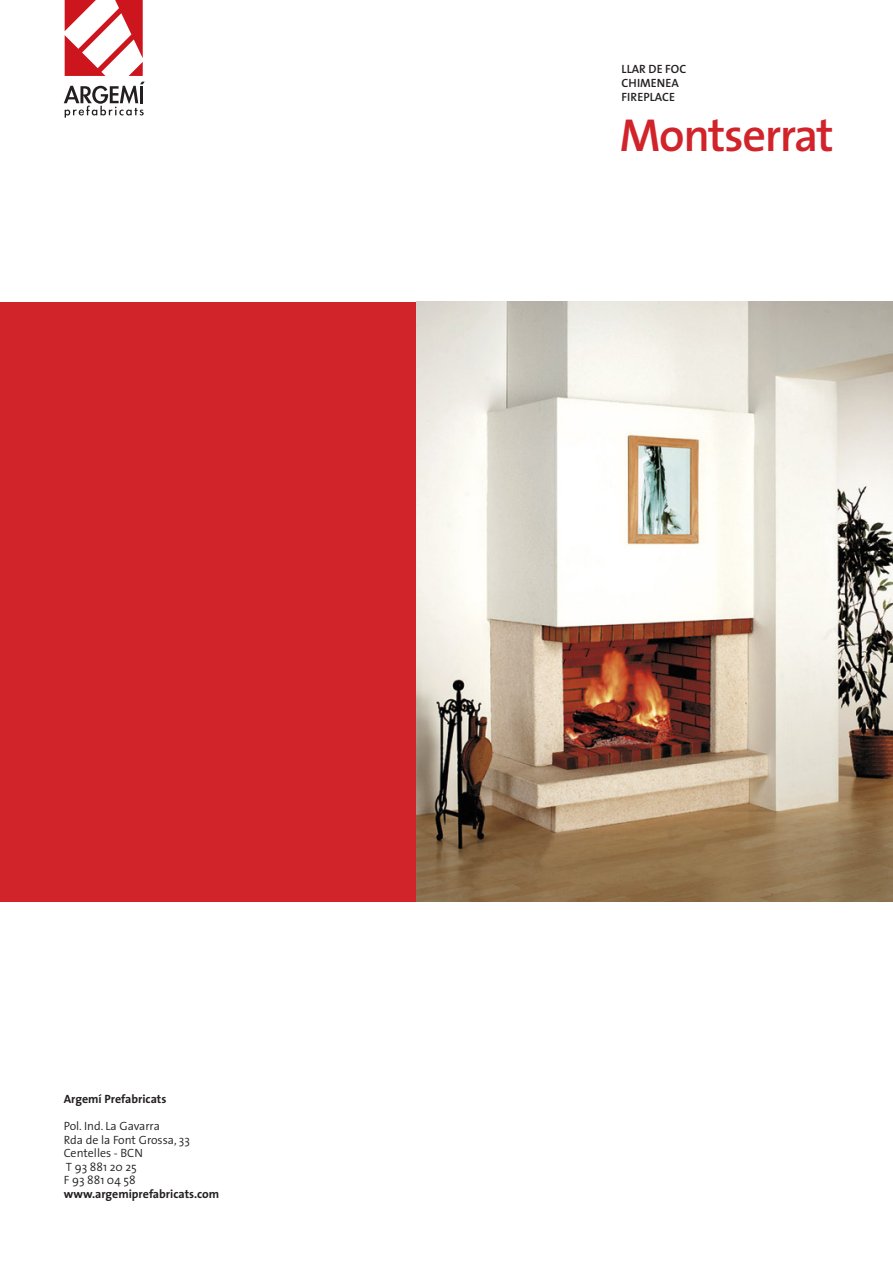
<style>
.page{position:relative;width:893px;height:1263px;background:#fff}
.page>*{position:absolute;margin:0;border:0;box-sizing:border-box;transform-origin:0 0}
.t1{font:600 46.5px "The Sans";letter-spacing:-.03em;color:#d1232a}
.t2{font:300 12px "The Sans";color:#231f20}
.t3{font:700 12px "The Sans";color:#231f20}
.t4{font:600 12px/14.4px "The Sans";color:#231f20}
</style>
<div class="page">
<svg style="left:65px;top:0;width:78px;height:76px"></svg>
<svg style="left:64px;top:82px;width:81px;height:36px"></svg>
<div style="left:0;top:302px;width:893px;height:599px;background:#d1232a"></div>
<img style="left:417px;top:302px;width:476px;height:599px">
<p class="t3" style="left:64px;top:1089px;width:104px">Argemí Prefabricats</p>
<p class="t2" style="left:64px;top:1116px;width:98px">Pol. Ind. La Gavarra</p>
<p class="t2" style="left:64px;top:1129px;width:128px">Rda de la Font Grossa, 33</p>
<p class="t2" style="left:64px;top:1143px;width:81px">Centelles - BCN</p>
<p class="t2" style="left:66px;top:1156px;width:72px">T 93 881 20 25</p>
<p class="t2" style="left:64px;top:1170px;width:73px">F 93 881 04 58</p>
<p class="t3" style="left:64px;top:1183px;width:157px">www.argemiprefabricats.com</p>
<p class="t4" style="left:621px;top:61px;width:66px">LLAR DE FOC<br>CHIMENEA</p>
<p class="t4" style="left:621px;top:90px;width:55px">FIREPLACE</p>
<p class="t1" style="left:619px;top:97px;width:216px">Montserrat</p>
</div>
